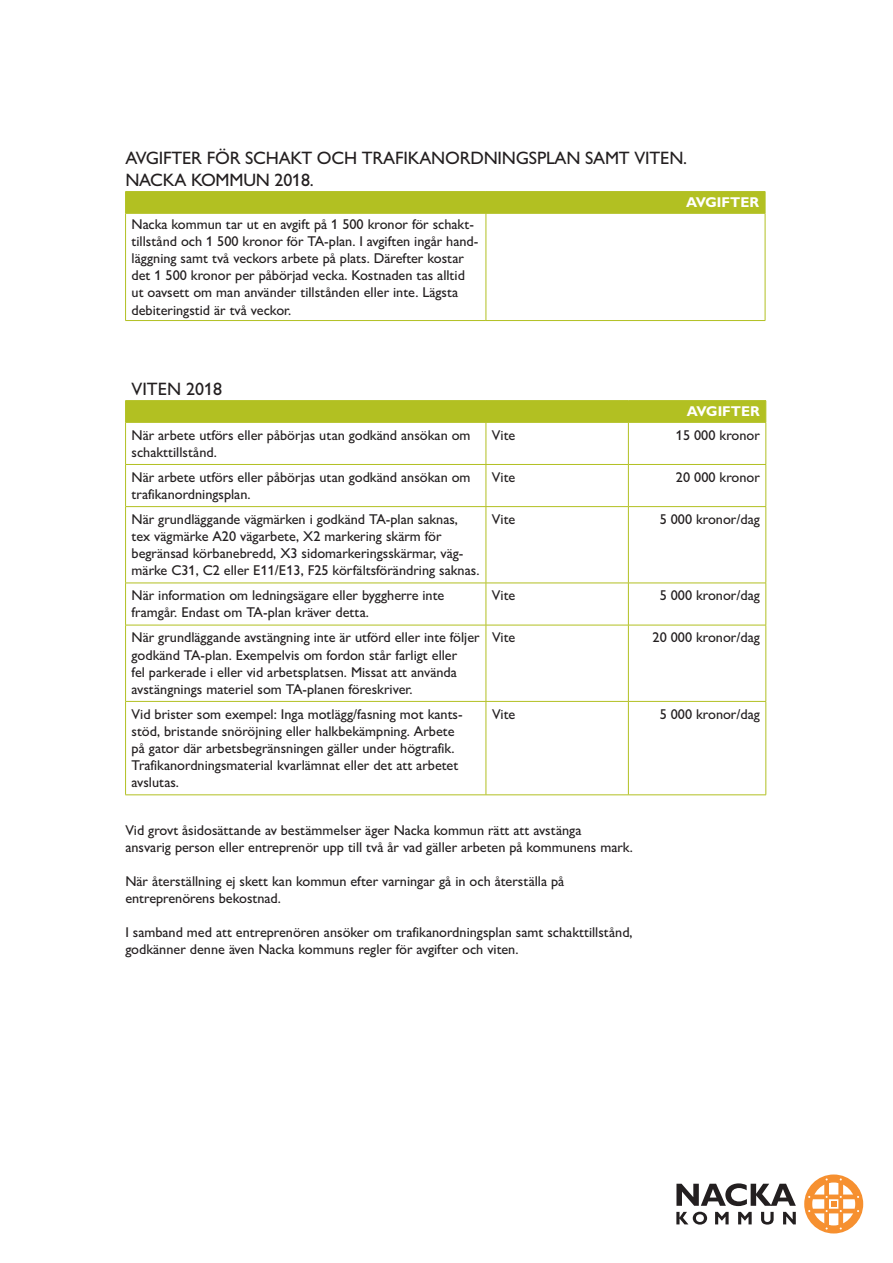
<style>
.page{position:relative;width:893px;height:1263px;background:#fff}
.page>*{position:absolute;margin:0;border:0;box-sizing:border-box;transform-origin:0 0}
.t1{font:500 18px/21.6px "Gill Sans MT For Nacka";letter-spacing:-.01em;color:#231f20}
.t2{font:500 14.25px/17.1px "Gill Sans MT For Nacka";color:#231f20}
.t3{font:700 14.25px "Gill Sans MT For Nacka";color:#fff}
</style>
<div class="page">
<hr style="left:125px;top:400px;width:361px;height:1px;background:#b2c022">
<hr style="left:486px;top:400px;width:142px;height:1px;background:#b2c022">
<hr style="left:628px;top:400px;width:138px;height:1px;background:#b2c022">
<div style="left:125px;top:401px;width:642px;height:21px;background:#b2c022"></div>
<hr style="left:125px;top:422px;width:361px;height:1px;background:#b2c022">
<hr style="left:125px;top:423px;width:1px;height:41px;background:#b2c022">
<hr style="left:486px;top:422px;width:142px;height:1px;background:#b2c022">
<hr style="left:486px;top:423px;width:1px;height:41px;background:#b2c022">
<hr style="left:628px;top:422px;width:138px;height:1px;background:#b2c022">
<hr style="left:628px;top:423px;width:1px;height:41px;background:#b2c022">
<hr style="left:766px;top:423px;width:1px;height:41px;background:#b2c022">
<hr style="left:125px;top:464px;width:361px;height:1px;background:#b2c022">
<hr style="left:125px;top:465px;width:1px;height:41px;background:#b2c022">
<hr style="left:486px;top:464px;width:142px;height:1px;background:#b2c022">
<hr style="left:486px;top:465px;width:1px;height:41px;background:#b2c022">
<hr style="left:628px;top:464px;width:138px;height:1px;background:#b2c022">
<hr style="left:628px;top:465px;width:1px;height:41px;background:#b2c022">
<hr style="left:766px;top:465px;width:1px;height:41px;background:#b2c022">
<hr style="left:125px;top:506px;width:361px;height:1px;background:#b2c022">
<hr style="left:125px;top:507px;width:1px;height:76px;background:#b2c022">
<hr style="left:486px;top:506px;width:142px;height:1px;background:#b2c022">
<hr style="left:486px;top:507px;width:1px;height:76px;background:#b2c022">
<hr style="left:628px;top:506px;width:138px;height:1px;background:#b2c022">
<hr style="left:628px;top:507px;width:1px;height:76px;background:#b2c022">
<hr style="left:766px;top:507px;width:1px;height:76px;background:#b2c022">
<hr style="left:125px;top:583px;width:361px;height:1px;background:#b2c022">
<hr style="left:125px;top:583px;width:1px;height:42px;background:#b2c022">
<hr style="left:486px;top:583px;width:142px;height:1px;background:#b2c022">
<hr style="left:486px;top:583px;width:1px;height:42px;background:#b2c022">
<hr style="left:628px;top:583px;width:138px;height:1px;background:#b2c022">
<hr style="left:628px;top:583px;width:1px;height:42px;background:#b2c022">
<hr style="left:766px;top:583px;width:1px;height:42px;background:#b2c022">
<hr style="left:125px;top:625px;width:361px;height:1px;background:#b2c022">
<hr style="left:125px;top:625px;width:1px;height:76px;background:#b2c022">
<hr style="left:486px;top:625px;width:142px;height:1px;background:#b2c022">
<hr style="left:486px;top:625px;width:1px;height:76px;background:#b2c022">
<hr style="left:628px;top:625px;width:138px;height:1px;background:#b2c022">
<hr style="left:628px;top:625px;width:1px;height:76px;background:#b2c022">
<hr style="left:766px;top:625px;width:1px;height:76px;background:#b2c022">
<hr style="left:125px;top:701px;width:361px;height:1px;background:#b2c022">
<hr style="left:125px;top:702px;width:1px;height:93px;background:#b2c022">
<hr style="left:486px;top:701px;width:142px;height:1px;background:#b2c022">
<hr style="left:486px;top:702px;width:1px;height:93px;background:#b2c022">
<hr style="left:628px;top:701px;width:138px;height:1px;background:#b2c022">
<hr style="left:628px;top:702px;width:1px;height:93px;background:#b2c022">
<hr style="left:766px;top:702px;width:1px;height:93px;background:#b2c022">
<hr style="left:125px;top:794px;width:361px;height:1px;background:#b2c022">
<hr style="left:486px;top:794px;width:142px;height:1px;background:#b2c022">
<hr style="left:628px;top:794px;width:138px;height:1px;background:#b2c022">
<hr style="left:125px;top:191px;width:361px;height:1px;background:#b2c022">
<hr style="left:486px;top:191px;width:279px;height:1px;background:#b2c022">
<div style="left:125px;top:192px;width:641px;height:21px;background:#b2c022"></div>
<hr style="left:125px;top:213px;width:361px;height:1px;background:#b2c022">
<hr style="left:125px;top:214px;width:1px;height:106px;background:#b2c022">
<hr style="left:486px;top:213px;width:279px;height:1px;background:#b2c022">
<hr style="left:486px;top:214px;width:1px;height:106px;background:#b2c022">
<hr style="left:765px;top:214px;width:1px;height:106px;background:#b2c022">
<hr style="left:125px;top:320px;width:361px;height:1px;background:#b2c022">
<hr style="left:486px;top:320px;width:279px;height:1px;background:#b2c022">
<svg style="left:676px;top:1183px;width:120px;height:23px"></svg>
<svg style="left:676px;top:1212px;width:31px;height:12px"></svg>
<svg style="left:715px;top:1212px;width:14px;height:12px"></svg>
<svg style="left:738px;top:1212px;width:14px;height:12px"></svg>
<svg style="left:761px;top:1212px;width:13px;height:12px"></svg>
<svg style="left:783px;top:1212px;width:13px;height:12px"></svg>
<svg style="left:804px;top:1174px;width:59px;height:59px"></svg>
<p class="t1" style="left:125px;top:147px;width:563px">AVGIFTER FÖR SCHAKT OCH TRAFIKANORDNINGSPLAN SAMT VITEN.<br>NACKA KOMMUN 2018.</p>
<p class="t3" style="left:686px;top:194px;width:74px">AVGIFTER</p>
<p class="t2" style="left:132px;top:215px;width:348px">Nacka kommun tar ut en avgift på 1 500 kronor för schakt&shy;tillstånd och 1 500 kronor för TA-plan. I avgiften ingår hand&shy;läggning samt två veckors arbete på plats. Därefter kostar det 1 500 kronor per påbörjad vecka. Kostnaden tas alltid ut oavsett om man använder tillstånden eller inte. Lägsta debiteringstid är två veckor.</p>
<p class="t1" style="left:132px;top:378px;width:92px">VITEN 2018</p>
<p class="t3" style="left:687px;top:403px;width:74px">AVGIFTER</p>
<p class="t2" style="left:132px;top:426px;width:341px">När arbete utförs eller påbörjas utan godkänd ansökan om schakttillstånd.</p>
<p class="t2" style="left:492px;top:426px;width:25px">Vite</p>
<p class="t2" style="left:676px;top:426px;width:85px">15 000 kronor</p>
<p class="t2" style="left:132px;top:468px;width:341px">När arbete utförs eller påbörjas utan godkänd ansökan om trafikanordningsplan.</p>
<p class="t2" style="left:492px;top:468px;width:25px">Vite</p>
<p class="t2" style="left:676px;top:468px;width:85px">20 000 kronor</p>
<p class="t2" style="left:132px;top:510px;width:349px">När grundläggande vägmärken i godkänd TA-plan saknas, tex vägmärke A20 vägarbete, X2 markering skärm för begränsad körbanebredd, X3 sidomarkeringsskärmar, väg&shy;märke C31, C2 eller E11/E13, F25 körfältsförändring saknas.</p>
<p class="t2" style="left:492px;top:510px;width:25px">Vite</p>
<p class="t2" style="left:660px;top:510px;width:102px">5 000 kronor/dag</p>
<p class="t2" style="left:132px;top:587px;width:314px">När information om ledningsägare eller byggherre inte framgår. Endast om TA-plan kräver detta.</p>
<p class="t2" style="left:492px;top:587px;width:25px">Vite</p>
<p class="t2" style="left:660px;top:587px;width:102px">5 000 kronor/dag</p>
<p class="t2" style="left:132px;top:629px;width:350px">När grundläggande avstängning inte är utförd eller inte följer godkänd TA-plan. Exempelvis om fordon står farligt eller<br>fel parkerade i eller vid arbetsplatsen. Missat att använda avstängnings materiel som TA-planen föreskriver.</p>
<p class="t2" style="left:492px;top:629px;width:25px">Vite</p>
<p class="t2" style="left:653px;top:629px;width:109px">20 000 kronor/dag</p>
<p class="t2" style="left:132px;top:705px;width:333px">Vid brister som exempel: Inga motlägg/fasning mot kants&shy;stöd, bristande snöröjning eller halkbekämpning. Arbete på gator där arbetsbegränsningen gäller under högtrafik.<br>Trafikanordningsmaterial kvarlämnat eller det att arbetet avslutas.</p>
<p class="t2" style="left:492px;top:705px;width:25px">Vite</p>
<p class="t2" style="left:660px;top:705px;width:102px">5 000 kronor/dag</p>
<p class="t2" style="left:125px;top:821px;width:509px">Vid grovt åsidosättande av bestämmelser äger Nacka kommun rätt att avstänga<br>ansvarig person eller entreprenör upp till två år vad gäller arbeten på kommunens mark.</p>
<p class="t2" style="left:125px;top:872px;width:440px">När återställning ej skett kan kommun efter varningar gå in och återställa på entreprenörens bekostnad.</p>
<p class="t2" style="left:125px;top:924px;width:509px">I samband med att entreprenören ansöker om trafikanordningsplan samt schakttillstånd, godkänner denne även Nacka kommuns regler för avgifter och viten.</p>
</div>
